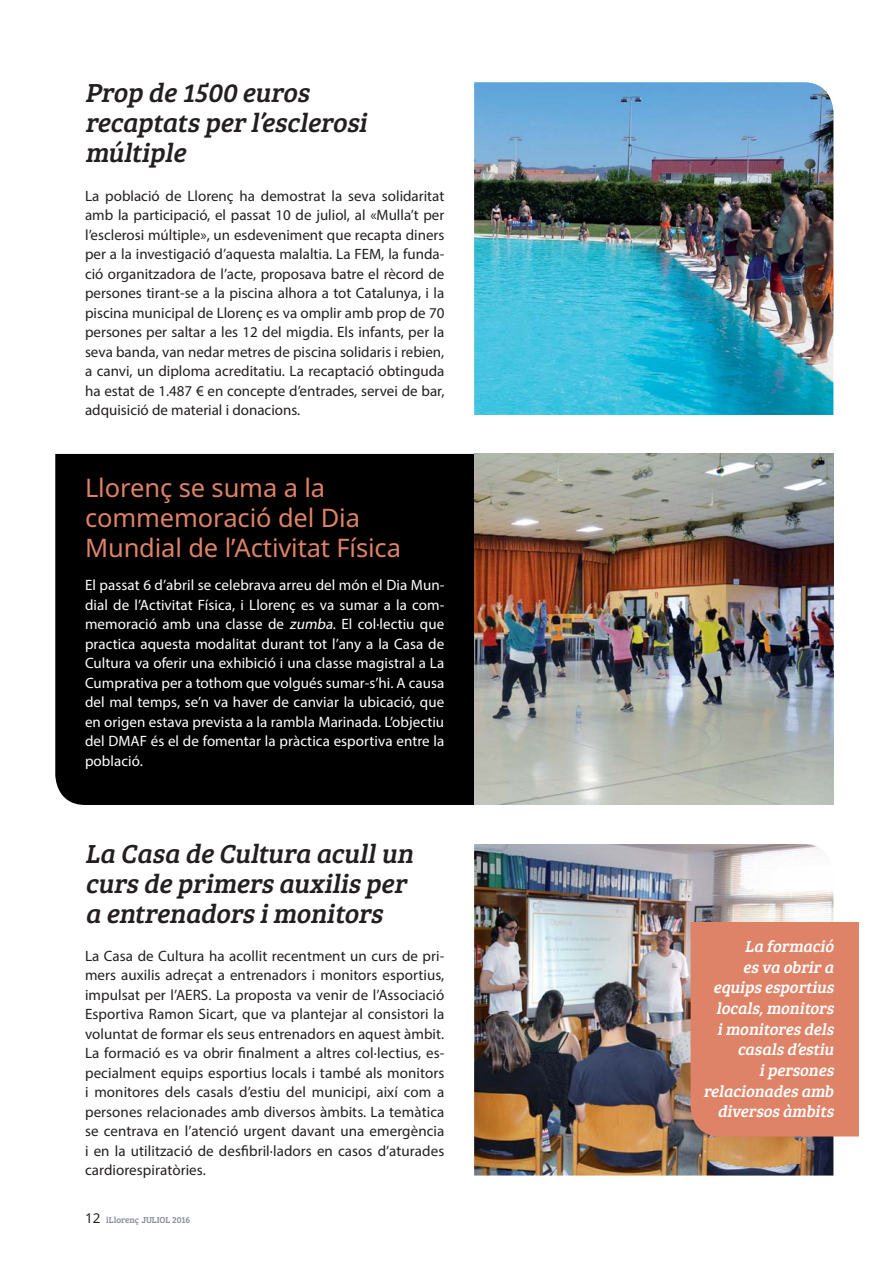
<style>
.page{position:relative;width:893px;height:1263px;background:#fff}
.page>*{position:absolute;margin:0;border:0;box-sizing:border-box;transform-origin:0 0}
.t1{font:italic 27px/30px "Bree Serif";color:#231f20}
.t2{font:25.5px/30px "Noto Sans";letter-spacing:-.005em;color:#df8368}
.t3{font:italic 16.5px/20.7px "Bree Serif";color:#fff;text-align:right}
.t4{font:15px/19.5px "Myriad Pro";color:#231f20;text-align:justify}
.t5{font:15px/19.5px "Myriad Pro";letter-spacing:.005em;color:#fff;text-align:justify}
.t6{font:9px "Bree Serif";color:#868893}
.s1{font-style:italic}
.s2{font-family:"Noto Sans";font-size:13.5px;color:#231f20}
</style>
<div class="page">
<div style="left:55px;top:454px;width:419px;height:351px;background:#000"></div>
<img style="left:474px;top:82px;width:359px;height:333px">
<img style="left:474px;top:844px;width:359px;height:331px">
<img style="left:474px;top:454px;width:359px;height:351px">
<div style="left:691px;top:922px;width:168px;height:214px;background:#df8368"></div>
<h1 class="t1" style="left:85px;top:79px;width:287px">Prop de 1500 euros recaptats per l’esclerosi múltiple</h1>
<p class="t4" style="left:85px;top:187px;width:361px">La població de Llorenç ha demostrat la seva solidaritat amb la participació, el passat 10 de juliol, al «Mulla’t per l’esclerosi múltiple», un esdeveniment que recapta diners per a la investigació d’aquesta malaltia. La FEM, la funda&shy;ció organitzadora de l’acte, proposava batre el rècord de persones tirant-se a la piscina alhora a tot Catalunya, i la piscina municipal de Llorenç es va omplir amb prop de 70 persones per saltar a les 12 del migdia. Els infants, per la seva banda, van nedar metres de piscina solidaris i rebien, a canvi, un diploma acreditatiu. La recaptació obtinguda ha estat de 1.487 € en concepte d’entrades, servei de bar, adquisició de material i donacions.</p>
<h2 class="t2" style="left:85px;top:475px;width:317px">Llorenç se suma a la commemoració del Dia<br>Mundial de l’Activitat Física</h2>
<p class="t5" style="left:85px;top:577px;width:361px">El passat 6 d’abril se celebrava arreu del món el Dia Mun&shy;dial de l’Activitat Física, i Llorenç es va sumar a la com&shy;memoració amb una classe de <span class="s1">zumba</span>. El col·lectiu que practica aquesta modalitat durant tot l’any a la Casa de Cultura va oferir una exhibició i una classe magistral a La Cumprativa per a tothom que volgués sumar-s’hi. A causa del mal temps, se’n va haver de canviar la ubicació, que en origen estava prevista a la rambla Marinada. L’objectiu del DMAF és el de fomentar la pràctica esportiva entre la població.</p>
<h1 class="t1" style="left:85px;top:841px;width:334px">La Casa de Cultura acull un curs de primers auxilis per a entrenadors imonitors</h1>
<p class="t4" style="left:85px;top:947px;width:361px">La Casa de Cultura ha acollit recentment un curs de pri&shy;mers auxilis adreçat a entrenadors i monitors esportius, impulsat per l’AERS. La proposta va venir de l’Associació Esportiva Ramon Sicart, que va plantejar al consistori la voluntat de formar els seus entrenadors en aquest àmbit.<br>La formació es va obrir finalment a altres col·lectius, es&shy;pecialment equips esportius locals i també als monitors i monitores dels casals d’estiu del municipi, així com a persones relacionades amb diversos àmbits. La temàtica se centrava en l’atenció urgent davant una emergència i en la utilització de desfibril·ladors en casos d’aturades cardiorespiratòries.</p>
<p class="t6" style="left:85px;top:1216px;width:107px"><span class="s2">12</span> iLlorenç JULIOL 2016</p>
<p class="t3" style="left:703px;top:937px;width:134px">La formació<br>es va obrir a equips esportius locals,monitors imonitores dels casals d’estiu ipersones relacionades amb diversos àmbits</p>
</div>
